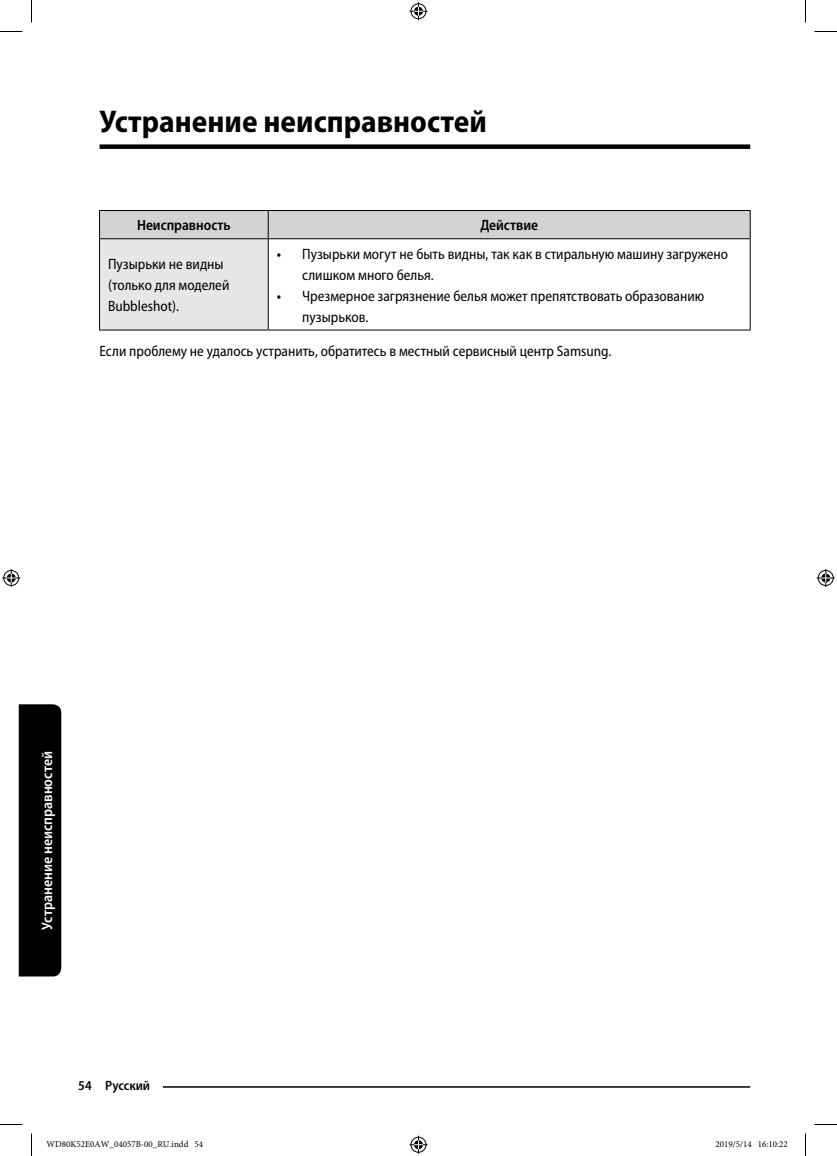
<style>
.page{position:relative;width:837px;height:1156px;background:#fff}
.page>*{position:absolute;margin:0;border:0;box-sizing:border-box;transform-origin:0 0}
.t1{font:700 semi-condensed 31.5px "Myriad Pro";color:#000}
.t2{font:semi-condensed 15px/21px "Myriad Pro";color:#000}
.t3{font:600 semi-condensed 15px "Myriad Pro";color:#fff}
.t4{font:600 semi-condensed 15px "Myriad Pro";color:#000}
.t5{font:600 semi-condensed 13.5px "Myriad Pro";color:#000}
.t6{font:9px "Minion Pro";color:#000}
.s1{font-weight:600}
</style>
<div class="page">
<hr style="left:100px;top:1086px;width:650px;height:1px;background:#000">
<div style="left:78px;top:1077px;width:85px;height:15px;background:#fff"></div>
<div style="left:19px;top:704px;width:42px;height:272px;background:#000"></div>
<div style="left:100px;top:144px;width:650px;height:5px;background:#000"></div>
<div style="left:100px;top:239px;width:168px;height:91px;background:#e6e7e8"></div>
<div style="left:99px;top:210px;width:652px;height:29px;background:#d1d3d4"></div>
<hr style="left:99px;top:238px;width:169px;height:1px;background:#000">
<hr style="left:99px;top:239px;width:1px;height:91px;background:#000">
<hr style="left:268px;top:238px;width:482px;height:1px;background:#000">
<hr style="left:268px;top:239px;width:1px;height:91px;background:#000">
<hr style="left:750px;top:239px;width:1px;height:91px;background:#000">
<hr style="left:99px;top:330px;width:169px;height:1px;background:#000">
<hr style="left:268px;top:330px;width:482px;height:1px;background:#000">
<svg style="left:0;top:31px;width:22px;height:1px"></svg>
<svg style="left:814px;top:31px;width:23px;height:1px"></svg>
<svg style="left:0;top:1124px;width:22px;height:1px"></svg>
<svg style="left:814px;top:1124px;width:23px;height:1px"></svg>
<svg style="left:31px;top:0;width:1px;height:22px"></svg>
<svg style="left:31px;top:1133px;width:1px;height:23px"></svg>
<svg style="left:805px;top:0;width:1px;height:22px"></svg>
<svg style="left:805px;top:1133px;width:1px;height:23px"></svg>
<svg style="left:409px;top:2px;width:18px;height:18px"></svg>
<svg style="left:409px;top:1136px;width:18px;height:18px"></svg>
<svg style="left:2px;top:569px;width:18px;height:18px"></svg>
<svg style="left:817px;top:569px;width:18px;height:18px"></svg>
<p class="t1" style="left:100px;top:101px;width:389px">Устранение неисправностей</p>
<p class="t4" style="left:137px;top:216px;width:95px">Неисправность</p>
<p class="t4" style="left:480px;top:216px;width:59px">Действие</p>
<p class="t2" style="left:108px;top:253px;width:123px">Пузырьки не видны (только для моделей<br>Bubbleshot).</p>
<p class="t2" style="left:302px;top:243px;width:427px;text-indent:-26px"><span class="s1">•</span> Пузырьки могут не быть видны, так как в стиральную машину загружено слишком много белья.</p>
<p class="t2" style="left:302px;top:285px;width:403px;text-indent:-26px"><span class="s1">•</span> Чрезмерное загрязнение белья может препятствовать образованию пузырьков.</p>
<p class="t2" style="left:100px;top:340px;width:513px">Если проблему не удалось устранить, обратитесь в местный сервисный центр Samsung.</p>
<p class="t3" style="left:38px;top:929px;width:180px;rotate:-90deg">Устранение неисправностей</p>
<p class="t5" style="left:78px;top:1077px;width:73px">54 Русский</p>
<p class="t6" style="left:46px;top:1138px;width:158px">WD80K52E0AW_04057B-00_RU.indd 54</p>
<p class="t6" style="left:715px;top:1138px;width:74px">2019/5/14 16:10:22</p>
</div>
